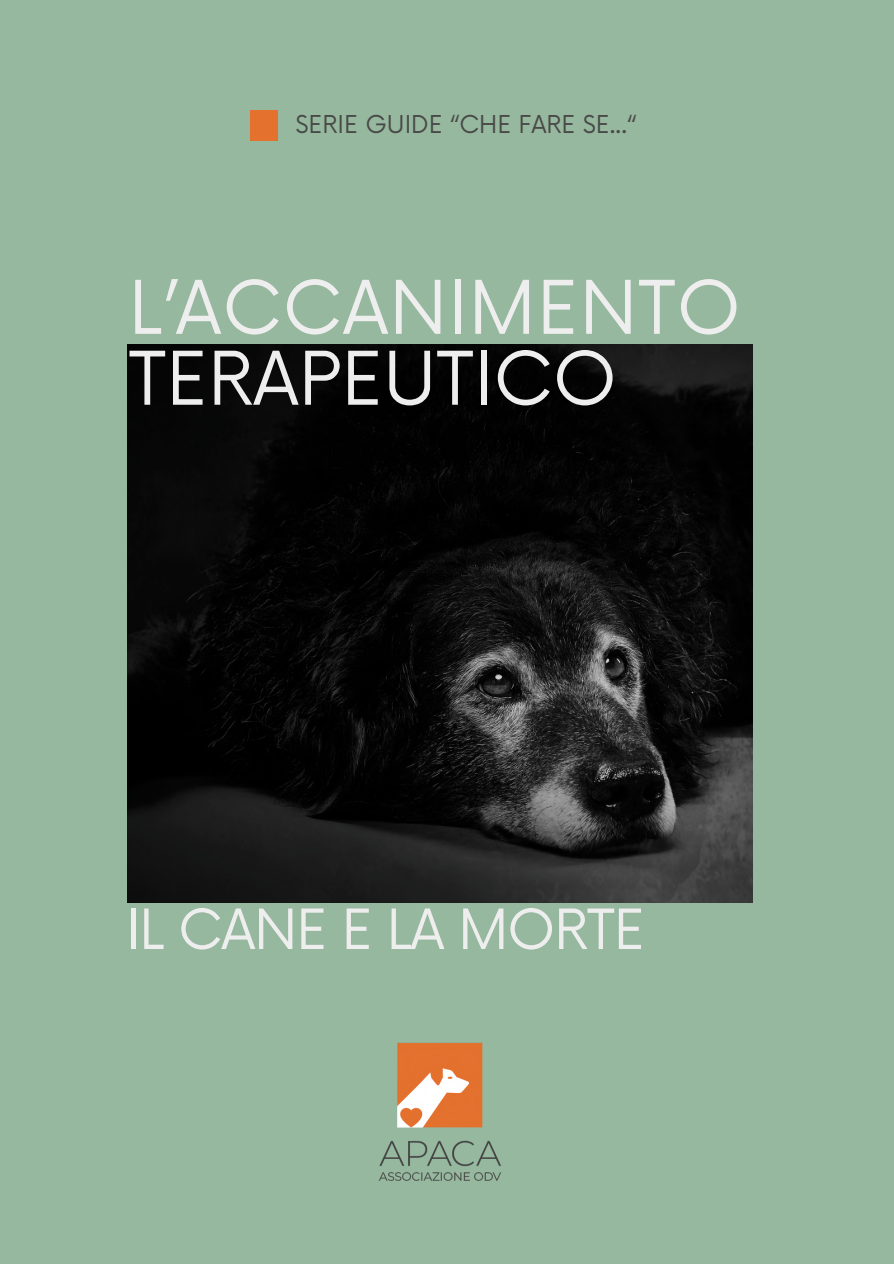
<style>
.page{position:relative;width:894px;height:1264px;background:#fff}
.page>*{position:absolute;margin:0;border:0;box-sizing:border-box;transform-origin:0 0}
.t1{font:72px/70.8px "Now";letter-spacing:.005em;color:#efeeee}
.t2{font:54px "Now";letter-spacing:-.02em;color:#efeeee}
.t3{font:24px "Now";color:#494948}
</style>
<div class="page">
<div style="left:0;top:0;width:893px;height:1263px;background:#96b89f"></div>
<img style="left:127px;top:345px;width:625px;height:557px">
<img style="left:378px;top:1043px;width:123px;height:138px">
<div style="left:250px;top:110px;width:27px;height:30px;background:#e4712e"></div>
<p class="t3" style="left:295px;top:111px;width:342px">SERIE GUIDE “CHE FARE SE...“</p>
<h1 class="t1" style="left:129px;top:276px;width:613px">L’ACCANIMENTO<br>TERAPEUTICO</h1>
<h2 class="t2" style="left:126px;top:899px;width:520px">IL CANE E LA MORTE</h2>
</div>
